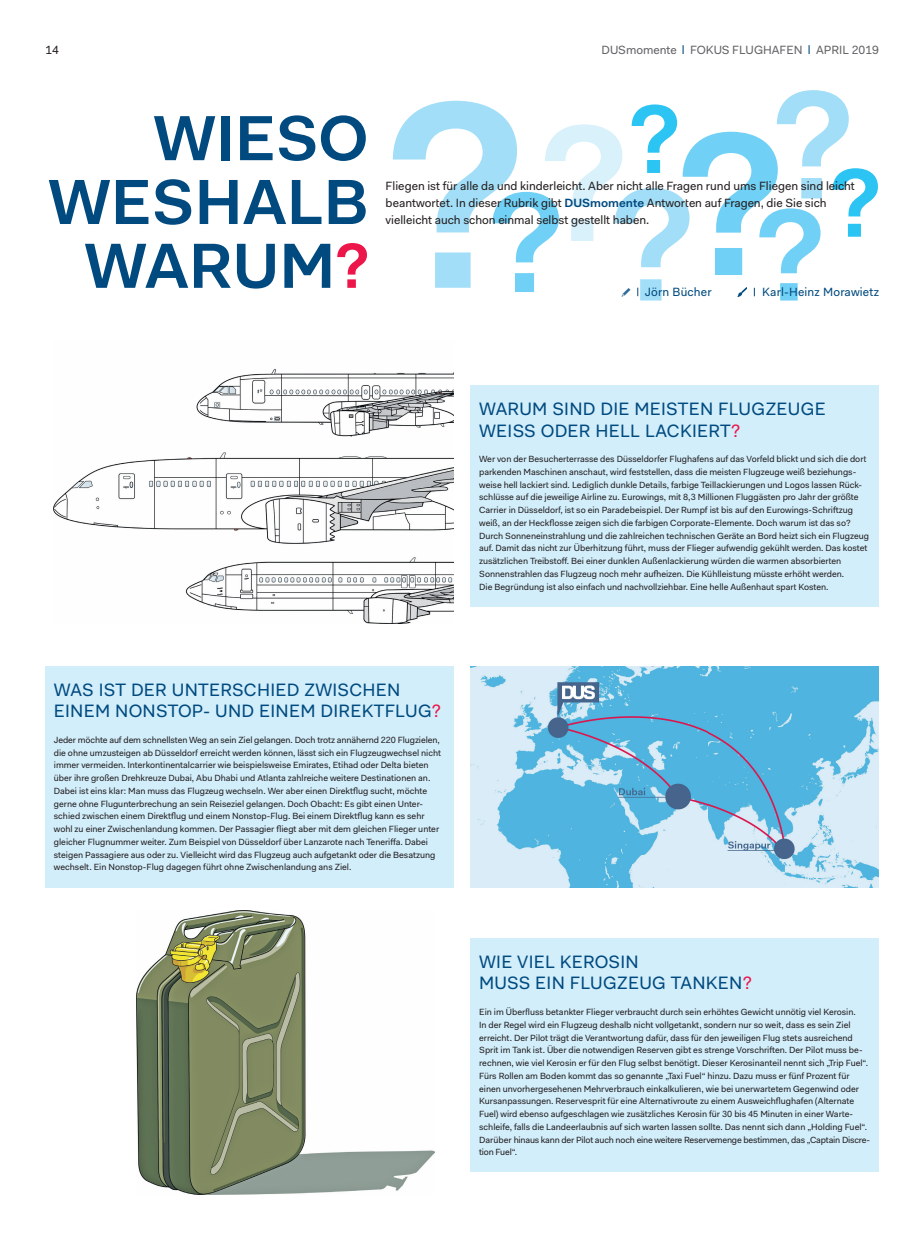
<style>
.page{position:relative;width:913px;height:1239px;background:#fff}
.page>*{position:absolute;margin:0;border:0;box-sizing:border-box;transform-origin:0 0}
.t1{font:600 143.1px "DUS Fakt Pro";color:#70d0f6}
.t2{font:600 97.8px "DUS Fakt Pro";color:#2bc4f3}
.t3{font:600 64px/63.8px "DUS Fakt Pro";color:#004a7f;text-align:right}
.t4{font:18px/21.3px "DUS Fakt Pro";letter-spacing:.015em;color:#004a7f}
.t5{font:12px/17px "DUS Fakt Pro";color:#231f20}
.t6{font:12px "DUS Fakt Pro";color:#636366}
.t7{font:12px "DUS Fakt Pro";letter-spacing:.015em;color:#004a7f}
.t8{font:9px/12.8px "DUS Fakt Pro";color:#231f20}
.s1{color:#ed164b}
.s2{color:#004a7f}
.s3{font-size:267.1px;color:#a3def8}
.s4{font-size:166.5px;color:#d9f1fb}
.s5{font-size:154.7px;color:#a3def8}
.s6{font-size:160.8px;color:#a3def8}
.s7{font-size:204.6px}
.s8{font-size:131.6px}
.s9{font-weight:600;color:#004a7f}
.s10{font-family:"DUS Pict Two"}
</style>
<div class="page">
<div style="left:471px;top:386px;width:408px;height:221px;background:#d2eefb"></div>
<div style="left:45px;top:666px;width:409px;height:221px;background:#d2eefb"></div>
<div style="left:471px;top:938px;width:408px;height:234px;background:#d2eefb"></div>
<svg style="left:738px;top:287px;width:8px;height:9px"></svg>
<img style="left:54px;top:369px;width:400px;height:255px">
<img style="left:136px;top:910px;width:299px;height:284px">
<img style="left:471px;top:666px;width:408px;height:221px">
<h3 class="t5" style="left:45px;top:42px;width:15px">14</h3>
<h3 class="t3" style="left:48px;top:106px;width:322px">WIESO<br>WESHALB<br>WARUM<span class="s1">?</span></h3>
<h3 class="t6" style="left:601px;top:42px;width:279px">DUSmomente <span class="s2">l</span> FOKUS FLUGHAFEN <span class="s2">l</span> APRIL 2019</h3>
<h2 class="t2" style="left:386px;top:106px;width:496px"><span class="s3">?</span><span class="s4">?</span>? <span class="s5">?</span>?</h2>
<h1 class="t1" style="left:488px;top:147px;width:337px">? <span class="s6">?</span><span class="s7">?</span><span class="s8">?</span></h1>
<h3 class="t5" style="left:386px;top:177px;width:471px">Fliegen ist für alle da und kinderleicht. Aber nicht alle Fragen rund ums Fliegen sind leicht beantwortet. In dieser Rubrik gibt <span class="s9">DUSmomente</span> Antworten auf Fragen, die Sie sich vielleicht auch schon einmal selbst gestellt haben.</h3>
<h3 class="t7" style="left:626px;top:284px;width:87px"><span class="s10">t</span> Jörn Bücher</h3>
<h3 class="t7" style="left:762px;top:284px;width:118px">Karl-Heinz Morawietz</h3>
<h3 class="t4" style="left:479px;top:398px;width:348px">WARUM SIND DIE MEISTEN FLUGZEUGE<br>WEISS ODER HELL LACKIERT<span class="s1">?</span></h3>
<p class="t8" style="left:479px;top:453px;width:391px">Wer von der Besucherterrasse des Düsseldorfer Flughafens auf das Vorfeld blickt und sich die dort parkenden Maschinen anschaut, wird feststellen, dass die meisten Flugzeuge weiß beziehungs&shy;weise hell lackiert sind. Lediglich dunkle Details, farbige Teillackierungen und Logos lassen Rück&shy;schlüsse auf die jeweilige Airline zu. Eurowings, mit 8,3 Millionen Fluggästen pro Jahr der größte Carrier in Düsseldorf, ist so ein Paradebeispiel. Der Rumpf ist bis auf den Eurowings-Schriftzug weiß, an der Heckflosse zeigen sich die farbigen Corporate-Elemente. Doch warum ist das so?<br>Durch Sonneneinstrahlung und die zahlreichen technischen Geräte an Bord heizt sich ein Flugzeug auf. Damit das nicht zur Überhitzung führt, muss der Flieger aufwendig gekühlt werden. Das kostet zusätzlichen Treibstoff. Bei einer dunklen Außenlackierung würden die warmen absorbierten Sonnenstrahlen das Flugzeug noch mehr aufheizen. Die Kühlleistung müsste erhöht werden.<br>Die Begründung ist also einfach und nachvollziehbar. Eine helle Außenhaut spart Kosten.</p>
<h3 class="t4" style="left:54px;top:679px;width:389px">WAS IST DER UNTERSCHIED ZWISCHEN<br>EINEM NONSTOP- UND EINEM DIREKTFLUG<span class="s1">?</span></h3>
<p class="t8" style="left:54px;top:733px;width:389px">Jeder möchte auf dem schnellsten Weg an sein Ziel gelangen. Doch trotz annähernd 220 Flugzielen, die ohne umzusteigen ab Düsseldorf erreicht werden können, lässt sich ein Flugzeugwechsel nicht immer vermeiden. Interkontinentalcarrier wie beispielsweise Emirates, Etihad oder Delta bieten über ihre großen Drehkreuze Dubai, Abu Dhabi und Atlanta zahlreiche weitere Destinationen an.<br>Dabei ist eins klar: Man muss das Flugzeug wechseln. Wer aber einen Direktflug sucht, möchte gerne ohne Flugunterbrechung an sein Reiseziel gelangen. Doch Obacht: Es gibt einen Unter&shy;schied zwischen einem Direktflug und einem Nonstop-Flug. Bei einem Direktflug kann es sehr wohl zu einer Zwischenlandung kommen. Der Passagier fliegt aber mit dem gleichen Flieger unter gleicher Flugnummer weiter. Zum Beispiel von Düsseldorf über Lanzarote nach Teneriffa. Dabei steigen Passagiere aus oder zu. Vielleicht wird das Flugzeug auch aufgetankt oder die Besatzung wechselt. Ein Nonstop-Flug dagegen führt ohne Zwischenlandung ans Ziel.</p>
<h3 class="t4" style="left:479px;top:951px;width:274px">WIE VIEL KEROSIN<br>MUSS EIN FLUGZEUG TANKEN<span class="s1">?</span></h3>
<p class="t8" style="left:479px;top:1005px;width:392px">Ein im Überfluss betankter Flieger verbraucht durch sein erhöhtes Gewicht unnötig viel Kerosin.<br>In der Regel wird ein Flugzeug deshalb nicht vollgetankt, sondern nur so weit, dass es sein Ziel erreicht. Der Pilot trägt die Verantwortung dafür, dass für den jeweiligen Flug stets ausreichend Sprit im Tank ist. Über die notwendigen Reserven gibt es strenge Vorschriften. Der Pilot muss be&shy;rechnen, wie viel Kerosin er für den Flug selbst benötigt. Dieser Kerosinanteil nennt sich „Trip Fuel“.<br>Fürs Rollen am Boden kommt das so genannte „Taxi Fuel“ hinzu. Dazu muss er fünf Prozent für einen unvorhergesehenen Mehrverbrauch einkalkulieren, wie bei unerwartetem Gegenwind oder Kursanpassungen. Reservesprit für eine Alternativroute zu einem Ausweichflughafen (Alternate Fuel) wird ebenso aufgeschlagen wie zusätzliches Kerosin für 30 bis 45 Minuten in einer Warte&shy;schleife, falls die Landeerlaubnis auf sich warten lassen sollte. Das nennt sich dann „Holding Fuel“.<br>Darüber hinaus kann der Pilot auch noch eine weitere Reservemenge bestimmen, das „Captain Discre&shy;tion Fuel“.</p>
</div>
